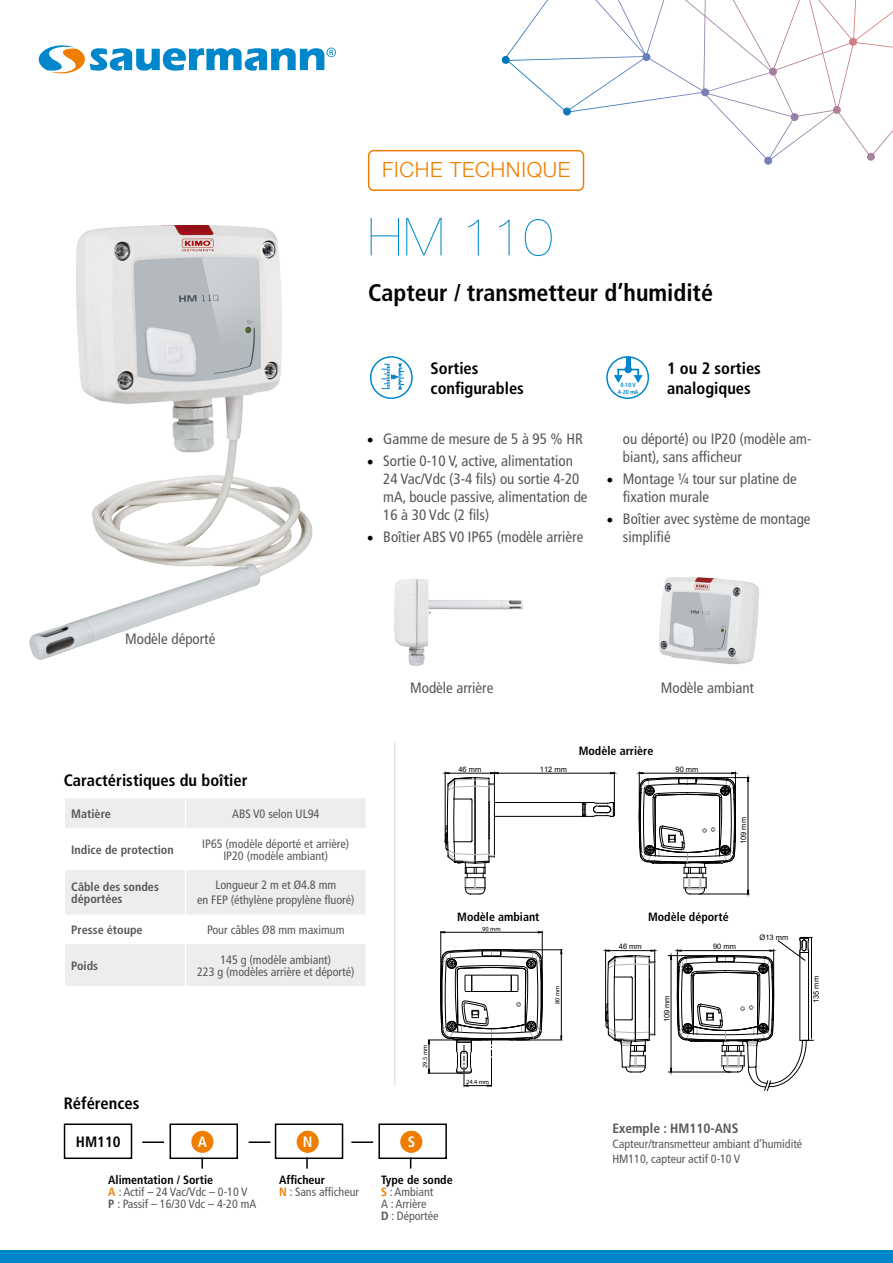
<style>
.page{position:relative;width:893px;height:1263px;background:#fff}
.page>*{position:absolute;margin:0;border:0;box-sizing:border-box;transform-origin:0 0}
.t1{font:200 52.5px "Helvetica Neue LT Std";color:#0086ca}
.t2{font:700 condensed 24px "Frutiger LT Std";color:#000}
.t3{font:300 21px "Helvetica Neue LT Std";letter-spacing:.03em;color:#ef7d00}
.t4{font:700 condensed 16.5px/19.8px "Frutiger LT Std";color:#000}
.t5{font:condensed 15px/18px "Frutiger LT Std";color:#575756}
.t6{font:700 condensed 15px "Frutiger LT Std";color:#000}
.t7{font:700 condensed 15px "Frutiger LT Std";color:#fff}
.t8{font:700 condensed 13.5px "Frutiger LT Std";color:#575756}
.t9{font:condensed 12.15px/12.1px "Frutiger LT Std";color:#575756;text-align:center}
.t10{font:700 condensed 12.15px/12.1px "Frutiger LT Std";color:#575756}
.t11{font:condensed 12px/12px "Frutiger LT Std";color:#575756}
.t12{font:700 condensed 12px "Frutiger LT Std";color:#000}
.t13{font:7.5px "Arial";letter-spacing:-.005em;color:#000}
.t14{font:6.3px "Myriad Pro";color:#000}
.t15{font:700 condensed 5.85px/6.8px "Frutiger LT Std";color:#0086ca;text-align:center}
.s1{font-family:"Minion Pro";font-stretch:normal;font-size:18px;color:#000}
.s2{font-weight:700;color:#000}
.s3{font-weight:700;color:#ef7d00}
.s4{font-weight:700}
</style>
<div class="page">
<div style="left:170px;top:1123px;width:68px;height:36px;border:2px solid #000"></div>
<div style="left:275px;top:1123px;width:68px;height:36px;border:2px solid #000"></div>
<div style="left:378px;top:1123px;width:69px;height:36px;border:2px solid #000"></div>
<div style="left:191px;top:1131px;width:22px;height:22px;background:#ef7d00;border-radius:50%"></div>
<div style="left:297px;top:1131px;width:22px;height:22px;background:#ef7d00;border-radius:50%"></div>
<div style="left:400px;top:1131px;width:22px;height:22px;background:#ef7d00;border-radius:50%"></div>
<img style="left:29px;top:224px;width:284px;height:436px">
<div style="left:368px;top:150px;width:216px;height:41px;border:2px solid #ef7d00;border-radius:5px"></div>
<svg style="left:38px;top:45px;width:298px;height:29px"></svg>
<svg style="left:502px;top:0;width:391px;height:165px"></svg>
<div style="left:0;top:1251px;width:893px;height:12px;background:#0086ca"></div>
<hr style="left:394px;top:742px;width:1px;height:343px;background:#dadada">
<svg style="left:65px;top:798px;width:301px;height:188px;fill:#ededed"></svg>
<hr style="left:185px;top:798px;width:1px;height:30px;background:#fff">
<hr style="left:185px;top:828px;width:1px;height:42px;background:#fff">
<hr style="left:185px;top:870px;width:1px;height:44px;background:#fff">
<hr style="left:185px;top:914px;width:1px;height:30px;background:#fff">
<hr style="left:185px;top:944px;width:1px;height:42px;background:#fff">
<div style="left:64px;top:1123px;width:68px;height:36px;border:2px solid #000"></div>
<hr style="left:142px;top:1141px;width:22px;height:2px;background:#000">
<hr style="left:249px;top:1141px;width:21px;height:2px;background:#000">
<hr style="left:351px;top:1141px;width:22px;height:2px;background:#000">
<svg style="left:201px;top:1157px;width:2px;height:11px"></svg>
<svg style="left:306px;top:1157px;width:2px;height:11px"></svg>
<div style="left:370px;top:356px;width:43px;height:43px;border:2px solid #0086ca;border-radius:50%"></div>
<svg style="left:381px;top:363px;width:23px;height:27px"></svg>
<div style="left:606px;top:356px;width:43px;height:43px;border:2px solid #0086ca;border-radius:50%"></div>
<hr style="left:626px;top:357px;width:4px;height:13px;background:#0086ca">
<div style="left:624px;top:366px;width:8px;height:7px;background:#0086ca;border-radius:50%"></div>
<svg style="left:614px;top:369px;width:29px;height:14px"></svg>
<img style="left:394px;top:579px;width:129px;height:87px">
<hr style="left:669px;top:1072px;width:62px;height:1px;background:#000">
<hr style="left:668px;top:955px;width:63px;height:1px;background:#000">
<svg style="left:605px;top:949px;width:50px;height:124px"></svg>
<hr style="left:606px;top:950px;width:49px;height:1px;background:#000">
<svg style="left:670px;top:937px;width:143px;height:154px"></svg>
<img style="left:659px;top:577px;width:100px;height:88px">
<hr style="left:494px;top:816px;width:89px;height:1px;background:#000">
<hr style="left:494px;top:802px;width:89px;height:1px;background:#000">
<svg style="left:583px;top:802px;width:32px;height:15px"></svg>
<svg style="left:639px;top:772px;width:97px;height:123px"></svg>
<hr style="left:701px;top:894px;width:48px;height:1px;background:#000">
<hr style="left:639px;top:772px;width:1px;height:47px;background:#000">
<hr style="left:735px;top:772px;width:1px;height:47px;background:#000">
<hr style="left:748px;top:778px;width:1px;height:116px;background:#000">
<hr style="left:688px;top:777px;width:61px;height:1px;background:#000">
<hr style="left:639px;top:773px;width:96px;height:1px;background:#000">
<svg style="left:445px;top:772px;width:53px;height:123px"></svg>
<hr style="left:445px;top:773px;width:169px;height:1px;background:#000">
<hr style="left:614px;top:772px;width:1px;height:30px;background:#000">
<hr style="left:429px;top:1040px;width:1px;height:33px;background:#000">
<hr style="left:428px;top:1073px;width:35px;height:1px;background:#000">
<hr style="left:440px;top:931px;width:1px;height:63px;background:#000">
<svg style="left:440px;top:949px;width:103px;height:138px"></svg>
<hr style="left:428px;top:1040px;width:55px;height:1px;background:#000">
<hr style="left:516px;top:1040px;width:46px;height:1px;background:#000">
<hr style="left:491px;top:1057px;width:1px;height:30px;background:#000">
<hr style="left:542px;top:931px;width:1px;height:63px;background:#000">
<hr style="left:493px;top:949px;width:69px;height:1px;background:#000">
<hr style="left:561px;top:950px;width:1px;height:90px;background:#000">
<hr style="left:441px;top:932px;width:101px;height:1px;background:#000">
<h3 class="t3" style="left:382px;top:157px;width:190px">FICHE TECHNIQUE</h3>
<h1 class="t1" style="left:368px;top:207px;width:187px">HM 110</h1>
<h2 class="t2" style="left:368px;top:279px;width:346px">Capteur / transmetteur d’humidité</h2>
<p class="t4" style="left:431px;top:359px;width:95px">Sorties configurables</p>
<p class="t4" style="left:667px;top:359px;width:95px">1 ou 2 sorties analogiques</p>
<p class="t15" style="left:618px;top:381px;width:22px">0-10 V<br>4-20 mA</p>
<p class="t5" style="left:367px;top:430px;width:218px"><span class="s1">•</span> Gamme de mesure de 5 à 95 % HR</p>
<p class="t5" style="left:383px;top:452px;width:206px;text-indent:-16px"><span class="s1">•</span> Sortie 0-10 V, active, alimentation<br>24 Vac/Vdc (3-4 fils) ou sortie 4-20 mA, boucle passive, alimentation de<br>16 à 30 Vdc (2 fils)</p>
<p class="t5" style="left:367px;top:528px;width:218px"><span class="s1">•</span> Boîtier ABS V0 IP65 (modèle arrière</p>
<p class="t5" style="left:623px;top:430px;width:190px">ou déporté) ou IP20 (modèle am&shy;biant), sans afficheur</p>
<p class="t5" style="left:623px;top:470px;width:175px;text-indent:-16px"><span class="s1">•</span> Montage ¼ tour sur platine de fixation murale</p>
<p class="t5" style="left:623px;top:510px;width:189px;text-indent:-16px"><span class="s1">•</span> Boîtier avec système de montage simplifié</p>
<p class="t5" style="left:125px;top:630px;width:92px">Modèle déporté</p>
<p class="t4" style="left:64px;top:771px;width:185px">Caractéristiques du boîtier</p>
<p class="t10" style="left:71px;top:807px;width:41px">Matière</p>
<p class="t9" style="left:232px;top:808px;width:89px">ABS V0 selon UL94</p>
<p class="t10" style="left:71px;top:843px;width:104px">Indice de protection</p>
<p class="t9" style="left:202px;top:837px;width:149px">IP65 (modèle déporté et arrière)<br>IP20 (modèle ambiant)</p>
<p class="t10" style="left:71px;top:880px;width:89px">Câble des sondes déportées</p>
<p class="t9" style="left:197px;top:878px;width:159px;line-height:14.5px">Longueur 2 m et Ø4.8 mm<br>en FEP (éthylène propylène fluoré)</p>
<p class="t10" style="left:71px;top:923px;width:73px">Presse étoupe</p>
<p class="t9" style="left:207px;top:923px;width:139px">Pour câbles Ø8 mm maximum</p>
<p class="t10" style="left:71px;top:959px;width:28px">Poids</p>
<p class="t9" style="left:197px;top:953px;width:159px">145 g (modèle ambiant)<br>223 g (modèles arrière et déporté)</p>
<p class="t4" style="left:64px;top:1093px;width:77px">Références</p>
<p class="t5" style="left:410px;top:678px;width:85px">Modèle arrière</p>
<p class="t5" style="left:661px;top:678px;width:95px">Modèle ambiant</p>
<p class="t12" style="left:579px;top:744px;width:76px">Modèle arrière</p>
<p class="t13" style="left:458px;top:764px;width:24px">46 mm</p>
<p class="t13" style="left:540px;top:764px;width:29px">112 mm</p>
<p class="t13" style="left:676px;top:764px;width:24px">90 mm</p>
<p class="t13" style="left:738px;top:844px;width:29px;rotate:-90deg">109 mm</p>
<p class="t14" style="left:421px;top:1068px;width:25px;rotate:-90deg">29.5 mm</p>
<p class="t12" style="left:457px;top:910px;width:84px">Modèle ambiant</p>
<p class="t12" style="left:648px;top:910px;width:82px">Modèle déporté</p>
<p class="t13" style="left:502px;top:917px;width:24px">90 mm</p>
<p class="t14" style="left:482px;top:925px;width:20px">90 mm</p>
<p class="t14" style="left:466px;top:1078px;width:25px">24.4 mm</p>
<p class="t14" style="left:554px;top:1004px;width:20px;rotate:-90deg">80 mm</p>
<p class="t13" style="left:619px;top:942px;width:24px">46 mm</p>
<p class="t13" style="left:713px;top:942px;width:24px">90 mm</p>
<p class="t13" style="left:661px;top:1022px;width:29px;rotate:-90deg">109 mm</p>
<p class="t13" style="left:760px;top:932px;width:30px">Ø13 mm</p>
<p class="t13" style="left:811px;top:1003px;width:29px;rotate:-90deg">135 mm</p>
<p class="t6" style="left:76px;top:1133px;width:46px">HM110</p>
<p class="t7" style="left:198px;top:1133px;width:11px">A</p>
<p class="t7" style="left:303px;top:1133px;width:11px">N</p>
<p class="t7" style="left:408px;top:1133px;width:9px">S</p>
<p class="t11" style="left:108px;top:1174px;width:150px"><span class="s2">Alimentation / Sortie<br></span><span class="s3">A</span> : Actif – 24 Vac/Vdc – 0-10 V<br><span class="s4">P</span> : Passif – 16/30 Vdc – 4-20 mA</p>
<p class="t11" style="left:279px;top:1174px;width:81px"><span class="s2">Afficheur<br></span><span class="s3">N</span> : Sans afficheur</p>
<p class="t11" style="left:381px;top:1174px;width:73px"><span class="s2">Type de sonde<br></span><span class="s3">S</span> : Ambiant<br>A : Arrière<br><span class="s4">D</span> : Déportée</p>
<p class="t8" style="left:612px;top:1120px;width:128px">Exemple : HM110-ANS</p>
<p class="t11" style="left:612px;top:1136px;width:191px;line-height:15px">Capteur/transmetteur ambiant d’humidité<br>HM110, capteur actif 0-10 V</p>
</div>
